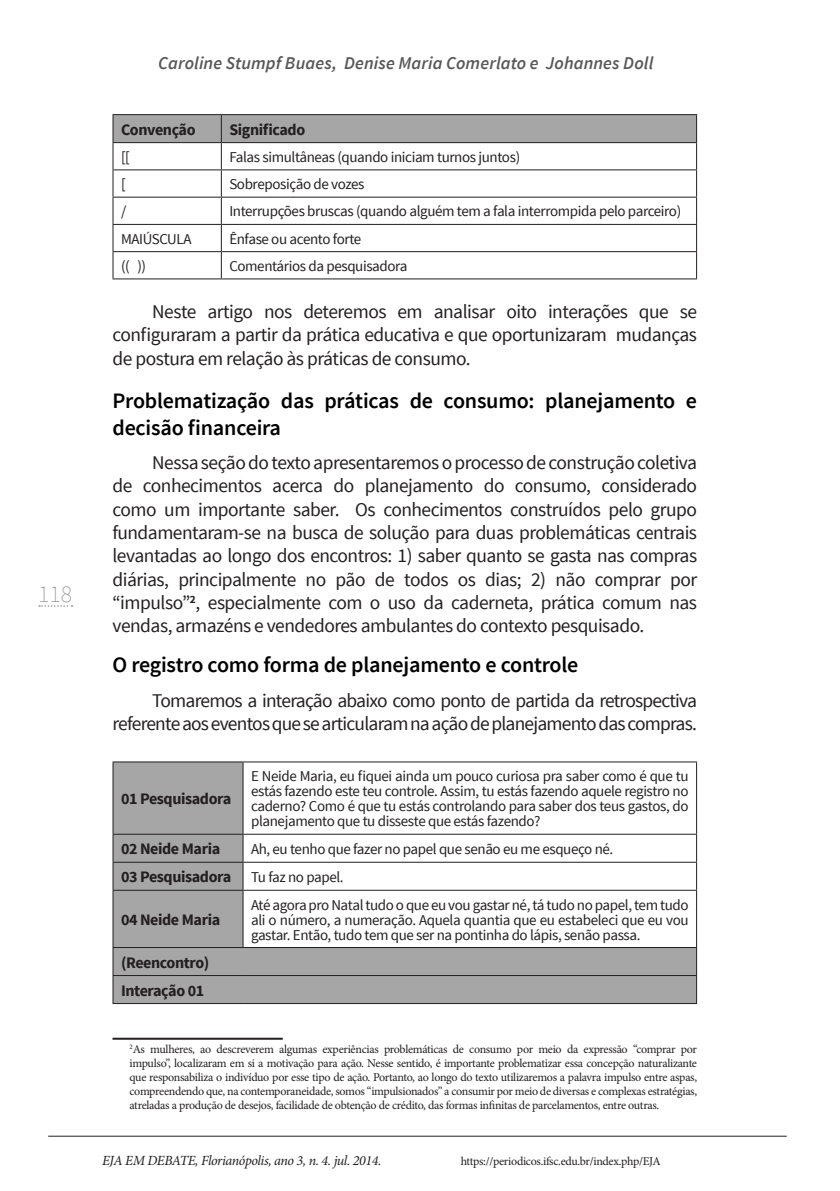
<style>
.page{position:relative;width:840px;height:1191px;background:#fff}
.page>*{position:absolute;margin:0;border:0;box-sizing:border-box;transform-origin:0 0}
.t1{font:200 24px "Source Sans Pro";color:#939598}
.Subtítulo{font:600 22px/26.4px "Source Sans Pro";letter-spacing:-.01em;color:#000}
.Corpo_de_texto{font:19.4px/23.2px "Source Sans Pro";letter-spacing:-.04em;color:#231f20;text-align:justify}
.t2{font:italic 600 18px "Source Sans Pro";letter-spacing:.005em;color:#57585a}
.Corpo_de_texto-2{font:700 16px "Source Sans Pro";letter-spacing:-.025em;color:#231f20}
.corpo_tabela{font:15px/15px "Source Sans Pro";letter-spacing:-.025em;color:#231f20;text-align:justify}
.t3{font:italic 14px "Minion Pro";letter-spacing:-.03em;color:#231f20}
.Nota_de_Rodapé{font:12px/14px "Minion Pro";letter-spacing:-.025em;color:#231f20;text-align:justify}
</style>
<div class="page">
<svg style="left:39px;top:605px;width:33px;height:2px"></svg>
<hr style="left:48px;top:1135px;width:738px;height:1px;background:#231f20">
<hr style="left:112px;top:114px;width:109px;height:1px;background:#231f20">
<hr style="left:221px;top:114px;width:475px;height:1px;background:#231f20">
<hr style="left:112px;top:278px;width:109px;height:1px;background:#231f20">
<svg style="left:112px;top:115px;width:584px;height:163px"></svg>
<hr style="left:221px;top:278px;width:475px;height:1px;background:#231f20">
<svg style="left:113px;top:762px;width:582px;height:241px"></svg>
<hr style="left:112px;top:761px;width:131px;height:1px;background:#231f20">
<hr style="left:112px;top:762px;width:1px;height:71px;background:#231f20">
<hr style="left:112px;top:833px;width:131px;height:1px;background:#231f20">
<hr style="left:112px;top:861px;width:131px;height:1px;background:#231f20">
<svg style="left:112px;top:834px;width:1px;height:55px"></svg>
<hr style="left:112px;top:889px;width:131px;height:1px;background:#231f20">
<hr style="left:112px;top:890px;width:1px;height:57px;background:#231f20">
<hr style="left:112px;top:947px;width:131px;height:1px;background:#231f20">
<hr style="left:112px;top:975px;width:131px;height:1px;background:#231f20">
<svg style="left:112px;top:948px;width:1px;height:55px"></svg>
<hr style="left:243px;top:975px;width:453px;height:1px;background:#231f20">
<svg style="left:695px;top:948px;width:1px;height:55px"></svg>
<hr style="left:112px;top:1003px;width:131px;height:1px;background:#231f20">
<hr style="left:243px;top:1003px;width:453px;height:1px;background:#231f20">
<hr style="left:243px;top:761px;width:453px;height:1px;background:#231f20">
<hr style="left:242px;top:762px;width:1px;height:71px;background:#231f20">
<hr style="left:695px;top:762px;width:1px;height:71px;background:#231f20">
<hr style="left:243px;top:833px;width:453px;height:1px;background:#231f20">
<hr style="left:243px;top:861px;width:453px;height:1px;background:#231f20">
<svg style="left:242px;top:834px;width:1px;height:55px"></svg>
<hr style="left:243px;top:889px;width:453px;height:1px;background:#231f20">
<hr style="left:242px;top:890px;width:1px;height:57px;background:#231f20">
<hr style="left:695px;top:890px;width:1px;height:57px;background:#231f20">
<hr style="left:243px;top:947px;width:453px;height:1px;background:#231f20">
<hr style="left:112px;top:1037px;width:170px;height:2px;background:#231f20">
<p class="t1" style="left:38px;top:579px;width:35px">118</p>
<p class="t2" style="left:158px;top:52px;width:496px">Caroline Stumpf Buaes, Denise Maria Comerlato e Johannes Doll</p>
<p class="Corpo_de_texto-2" style="left:121px;top:119px;width:76px">Convenção</p>
<p class="Corpo_de_texto-2" style="left:229px;top:119px;width:77px">Significado</p>
<p class="corpo_tabela" style="left:121px;top:150px;width:10px">[[</p>
<p class="corpo_tabela" style="left:229px;top:150px;width:292px">Falas simultâneas (quando iniciam turnos juntos)</p>
<p class="corpo_tabela" style="left:121px;top:177px;width:6px">[</p>
<p class="corpo_tabela" style="left:229px;top:177px;width:137px">Sobreposição de vozes</p>
<p class="corpo_tabela" style="left:121px;top:204px;width:7px">/</p>
<p class="corpo_tabela" style="left:229px;top:204px;width:453px">Interrupções bruscas (quando alguém tem a fala interrompida pelo parceiro)</p>
<p class="corpo_tabela" style="left:121px;top:231px;width:72px">MAIÚSCULA</p>
<p class="corpo_tabela" style="left:229px;top:231px;width:133px">Ênfase ou acento forte</p>
<p class="corpo_tabela" style="left:121px;top:259px;width:27px">(( ))</p>
<p class="corpo_tabela" style="left:229px;top:259px;width:179px">Comentários da pesquisadora</p>
<p class="Corpo_de_texto" style="left:112px;top:300px;width:585px;text-indent:40px">Neste artigo nos deteremos em analisar oito interações que se configuraram a partir da prática educativa e que oportunizaram mudanças de postura em relação às práticas de consumo.</p>
<p class="Subtítulo" style="left:112px;top:388px;width:585px">Problematização das práticas de consumo: planejamento e decisão financeira</p>
<p class="Corpo_de_texto" style="left:112px;top:451px;width:585px;text-indent:40px">Nessa seção do texto apresentaremos o processo de construção coletiva de conhecimentos acerca do planejamento do consumo, considerado como um importante saber. Os conhecimentos construídos pelo grupo fundamentaram-se na busca de solução para duas problemáticas centrais levantadas ao longo dos encontros: 1) saber quanto se gasta nas compras diárias, principalmente no pão de todos os dias; 2) não comprar por “impulso”<sup>2</sup>, especialmente com o uso da caderneta, prática comum nas vendas, armazéns e vendedores ambulantes do contexto pesquisado.</p>
<p class="Subtítulo" style="left:112px;top:652px;width:467px">O registro como forma de planejamento e controle</p>
<p class="Corpo_de_texto" style="left:112px;top:689px;width:585px;text-align:right">Tomaremos a interação abaixo como ponto de partida da retrospectiva referente aos eventos que se articularam na ação de planejamento das compras.</p>
<p class="Corpo_de_texto-2" style="left:121px;top:788px;width:112px">01 Pesquisadora</p>
<p class="corpo_tabela" style="left:251px;top:769px;width:439px">E Neide Maria, eu fiquei ainda um pouco curiosa pra saber como é que tu estás fazendo este teu controle. Assim, tu estás fazendo aquele registro no caderno? Como é que tu estás controlando para saber dos teus gastos, do planejamento que tu disseste que estás fazendo?</p>
<p class="Corpo_de_texto-2" style="left:121px;top:838px;width:101px">02 Neide Maria</p>
<p class="corpo_tabela" style="left:251px;top:841px;width:363px">Ah, eu tenho que fazer no papel que senão eu me esqueço né.</p>
<p class="Corpo_de_texto-2" style="left:121px;top:866px;width:112px">03 Pesquisadora</p>
<p class="corpo_tabela" style="left:251px;top:869px;width:94px">Tu faz no papel.</p>
<p class="Corpo_de_texto-2" style="left:121px;top:909px;width:101px">04 Neide Maria</p>
<p class="corpo_tabela" style="left:251px;top:897px;width:439px">Até agora pro Natal tudo o que eu vou gastar né, tá tudo no papel, tem tudo ali o número, a numeração. Aquela quantia que eu estabeleci que eu vou gastar. Então, tudo tem que ser na pontinha do lápis, senão passa.</p>
<p class="Corpo_de_texto-2" style="left:121px;top:952px;width:90px">(Reencontro)</p>
<p class="Corpo_de_texto-2" style="left:121px;top:980px;width:85px">Interação 01</p>
<p class="Nota_de_Rodapé" style="left:129px;top:1042px;width:568px"><sup>2</sup>As mulheres, ao descreverem algumas experiências problemáticas de consumo por meio da expressão “comprar por impulso”, localizaram em si a motivação para ação. Nesse sentido, é importante problematizar essa concepção naturalizante que responsabiliza o indivíduo por esse tipo de ação. Portanto, ao longo do texto utilizaremos a palavra impulso entre aspas, compreendendo que, na contemporaneidade, somos “impulsionados” a consumir por meio de diversas e complexas estratégias, atreladas a produção de desejos, facilidade de obtenção de crédito, das formas infinitas de parcelamentos, entre outras.</p>
<p class="t3" style="left:102px;top:1151px;width:281px">EJA EM DEBATE, Florianópolis, ano 3, n. 4. jul. 2014.</p>
<p class="Nota_de_Rodapé" style="left:460px;top:1154px;width:201px">https://periodicos.ifsc.edu.br/index.php/EJA</p>
</div>
